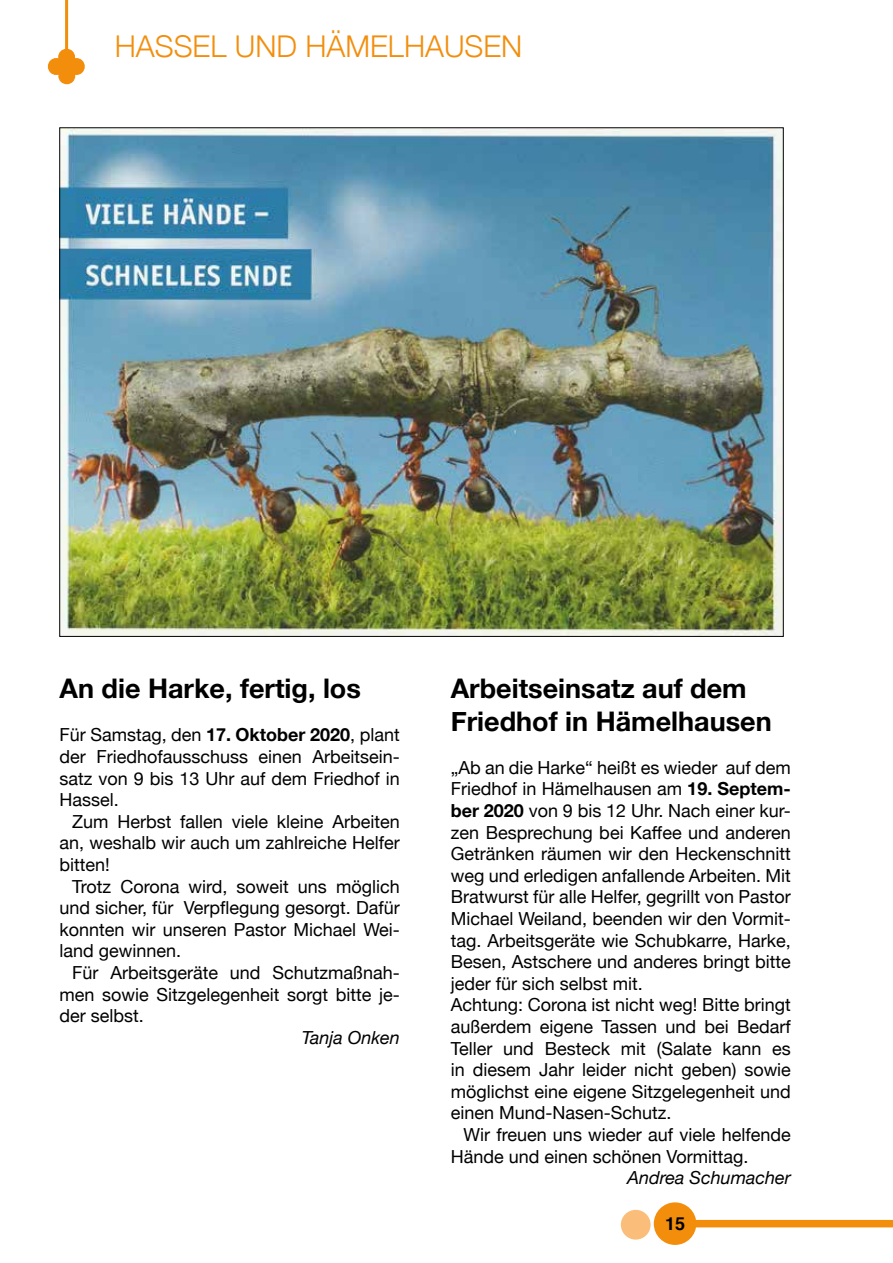
<style>
.page{position:relative;width:893px;height:1263px;background:#fff}
.page>*{position:absolute;margin:0;border:0;box-sizing:border-box;transform-origin:0 0}
.t1{font:300 30px "Helvetica Neue";color:#f28e0c}
.t2{font:700 27px/32.4px "Helvetica Neue";color:#000}
.t3{font:18px/21.6px "Helvetica Neue";color:#000;text-align:justify}
.t4{font:italic 18px "Helvetica Neue";color:#000}
.t5{font:700 18px "Helvetica";color:#000}
.s1{font-weight:700}
</style>
<div class="page">
<div style="left:695px;top:1220px;width:198px;height:7px;background:#f28e0c"></div>
<div style="left:655px;top:1204px;width:40px;height:39px;background:#f28e0c;border-radius:50%"></div>
<div style="left:654px;top:1202px;width:42px;height:43px;border:3px solid #f28e0c;border-radius:50%"></div>
<div style="left:622px;top:1211px;width:27px;height:27px;background:#fabe7a;border-radius:50%"></div>
<div style="left:621px;top:1210px;width:30px;height:29px;border:3px solid #fabe7a;border-radius:50%"></div>
<svg style="left:47px;top:45px;width:38px;height:40px"></svg>
<hr style="left:65px;top:0;width:3px;height:50px;background:#f28e0c">
<img style="left:62px;top:130px;width:719px;height:505px">
<h1 class="t1" style="left:115px;top:22px;width:409px">HASSEL UND HÄMELHAUSEN</h1>
<h2 class="t2" style="left:60px;top:673px;width:303px">An die Harke, fertig, los</h2>
<p class="t3" style="left:60px;top:725px;width:342px">Für Samstag, den <span class="s1">17. Oktober 2020</span>, plant der Friedhofausschuss einen Arbeitsein&shy;satz von 9 bis 13 Uhr auf dem Friedhof in Hassel.</p>
<p class="t3" style="left:60px;top:812px;width:342px;text-indent:13px">Zum Herbst fallen viele kleine Arbeiten an, weshalb wir auch um zahlreiche Helfer bitten!</p>
<p class="t3" style="left:60px;top:876px;width:342px;text-indent:13px">Trotz Corona wird, soweit uns möglich und sicher, für Verpflegung gesorgt. Dafür konnten wir unseren Pastor Michael Wei&shy;land gewinnen.</p>
<p class="t3" style="left:60px;top:963px;width:342px;text-indent:13px">Für Arbeitsgeräte und Schutzmaßnah&shy;men sowie Sitzgelegenheit sorgt bitte je&shy;der selbst.</p>
<p class="t4" style="left:302px;top:1024px;width:100px">Tanja Onken</p>
<h2 class="t2" style="left:451px;top:673px;width:322px">Arbeitseinsatz auf dem<br>Friedhof in Hämelhausen</h2>
<p class="t3" style="left:451px;top:758px;width:342px;text-align:left">„Ab an die Harke“ heißt es wieder auf dem Friedhof in Hämelhausen am <span class="s1">19. Septem&shy;ber 2020</span> von 9 bis 12 Uhr. Nach einer kur&shy;zen Besprechung bei Kaffee und anderen Getränken räumen wir den Heckenschnitt weg und erledigen anfallende Arbeiten. Mit Bratwurst für alle Helfer, gegrillt von Pastor Michael Weiland, beenden wir den Vormit&shy;tag. Arbeitsgeräte wie Schubkarre, Harke, Besen, Astschere und anderes bringt bitte jeder für sich selbst mit.<br>Achtung: Corona ist nicht weg! Bitte bringt außerdem eigene Tassen und bei Bedarf Teller und Besteck mit (Salate kann es in diesem Jahr leider nicht geben) sowie möglichst eine eigene Sitzgelegenheit und einen Mund-Nasen-Schutz.</p>
<p class="t3" style="left:451px;top:1125px;width:342px;text-indent:13px">Wir freuen uns wieder auf viele helfende<br>Hände und einen schönen Vormittag.</p>
<p class="t4" style="left:627px;top:1165px;width:165px">Andrea Schumacher</p>
<p class="t5" style="left:665px;top:1209px;width:22px">15</p>
</div>
